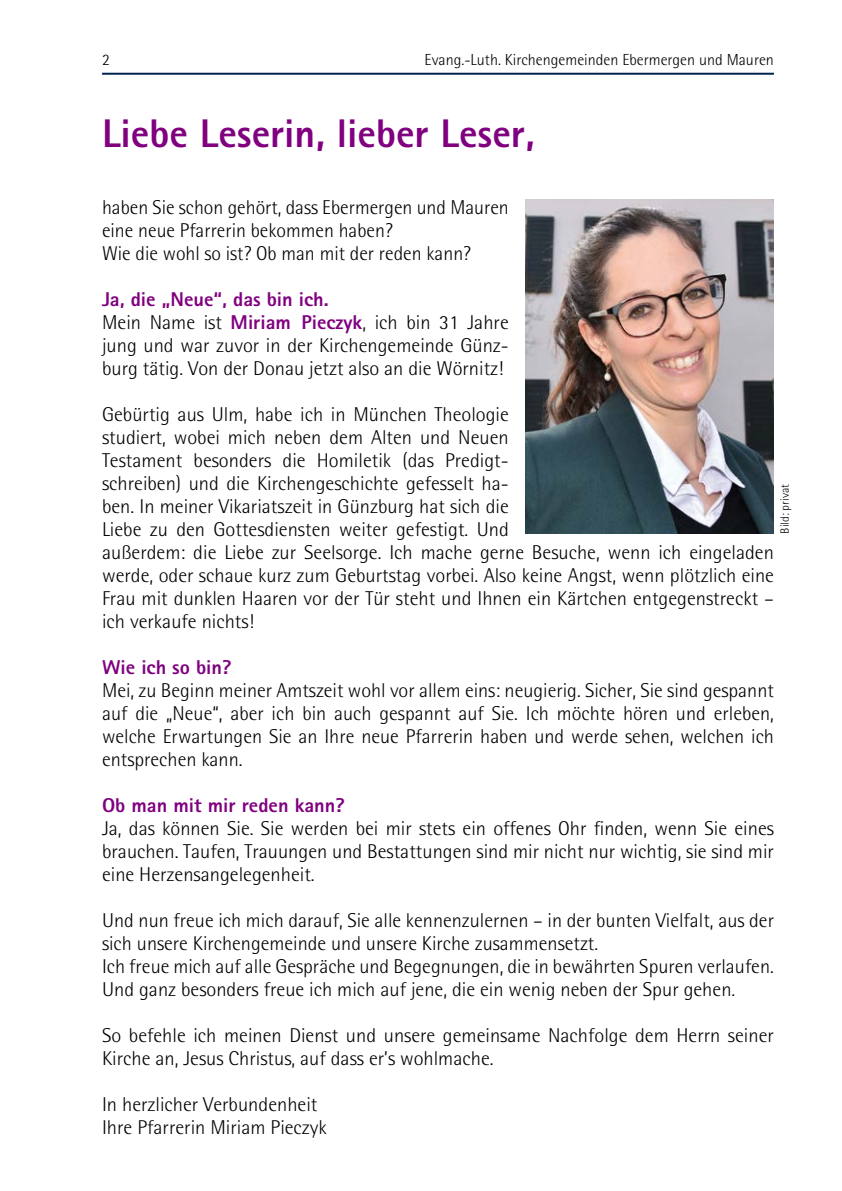
<style>
.page{position:relative;width:842px;height:1191px;background:#fff}
.page>*{position:absolute;margin:0;border:0;box-sizing:border-box;transform-origin:0 0}
.t1{font:800 40px "Rotis Sans Serif";color:#800080}
.t2{font:300 20px/23px "Rotis Semi Sans";color:#000}
.t3{font:800 20px "Rotis Sans Serif";color:#800080}
.t4{font:300 16px "Rotis Semi Sans";color:#000}
.t5{font:300 12px "Rotis Semi Sans";color:#000}
.s1{font-family:"Rotis Sans Serif";font-weight:800;color:#800080}
</style>
<div class="page">
<hr style="left:102px;top:73px;width:672px;height:2px;background:#002350">
<img style="left:526px;top:199px;width:248px;height:334px">
<p class="t4" style="left:102px;top:50px;width:9px">2</p>
<p class="t4" style="left:425px;top:50px;width:351px">Evang.-Luth. Kirchengemeinden Ebermergen und Mauren</p>
<h1 class="t1" style="left:102px;top:108px;width:434px">Liebe Leserin, lieber Leser,</h1>
<p class="t2" style="left:102px;top:195px;width:408px">haben Sie schon gehört, dass Ebermergen und Mauren eine neue Pfarrerin bekommen haben?<br>Wie die wohl so ist? Ob man mit der reden kann?</p>
<p class="t3" style="left:102px;top:286px;width:228px">Ja, die „Neue“, das bin ich.</p>
<p class="t2" style="left:102px;top:310px;width:408px;text-align:justify">Mein Name ist <span class="s1">Miriam Pieczyk</span>, ich bin 31 Jahre jung und war zuvor in der Kirchengemeinde Günz&shy;burg tätig. Von der Donau jetzt also an die Wörnitz!</p>
<p class="t2" style="left:102px;top:402px;width:673px">Gebürtig aus Ulm, habe ich in München Theologie<br>studiert, wobei mich neben dem Alten und Neuen<br>Testament besonders die Homiletik (das Predigt-<br>schreiben) und die Kirchengeschichte gefesselt ha-<br>ben. In meiner Vikariatszeit in Günzburg hat sich die<br>Liebe zu den Gottesdiensten weiter gefestigt. Und<br>außerdem: die Liebe zur Seelsorge. Ich mache gerne Besuche, wenn ich eingeladen werde, oder schaue kurz zum Geburtstag vorbei. Also keine Angst, wenn plötzlich eine Frau mit dunklen Haaren vor der Tür steht und Ihnen ein Kärtchen entgegenstreckt – ich verkaufe nichts!</p>
<p class="t3" style="left:102px;top:654px;width:131px">Wie ich so bin?</p>
<p class="t2" style="left:102px;top:678px;width:673px;text-align:justify">Mei, zu Beginn meiner Amtszeit wohl vor allem eins: neugierig. Sicher, Sie sind gespannt auf die „Neue“, aber ich bin auch gespannt auf Sie. Ich möchte hören und erleben, welche Erwartungen Sie an Ihre neue Pfarrerin haben und werde sehen, welchen ich entsprechen kann.</p>
<p class="t3" style="left:102px;top:792px;width:244px">Ob man mit mir reden kann?</p>
<p class="t2" style="left:102px;top:816px;width:673px;text-align:justify">Ja, das können Sie. Sie werden bei mir stets ein offenes Ohr finden, wenn Sie eines brauchen. Taufen, Trauungen und Bestattungen sind mir nicht nur wichtig, sie sind mir eine Herzensangelegenheit.</p>
<p class="t2" style="left:102px;top:908px;width:673px">Und nun freue ich mich darauf, Sie alle kennenzulernen – in der bunten Vielfalt, aus der sich unsere Kirchengemeinde und unsere Kirche zusammensetzt.<br>Ich freue mich auf alle Gespräche und Begegnungen, die in bewährten Spuren verlaufen.<br>Und ganz besonders freue ich mich auf jene, die ein wenig neben der Spur gehen.</p>
<p class="t2" style="left:102px;top:1023px;width:673px">So befehle ich meinen Dienst und unsere gemeinsame Nachfolge dem Herrn seiner<br>Kirche an, Jesus Christus, auf dass er’s wohlmache.</p>
<p class="t2" style="left:102px;top:1092px;width:226px">In herzlicher Verbundenheit<br>Ihre Pfarrerin Miriam Pieczyk</p>
<p class="t5" style="left:778px;top:533px;width:51px;rotate:-90deg">Bild: privat</p>
</div>
